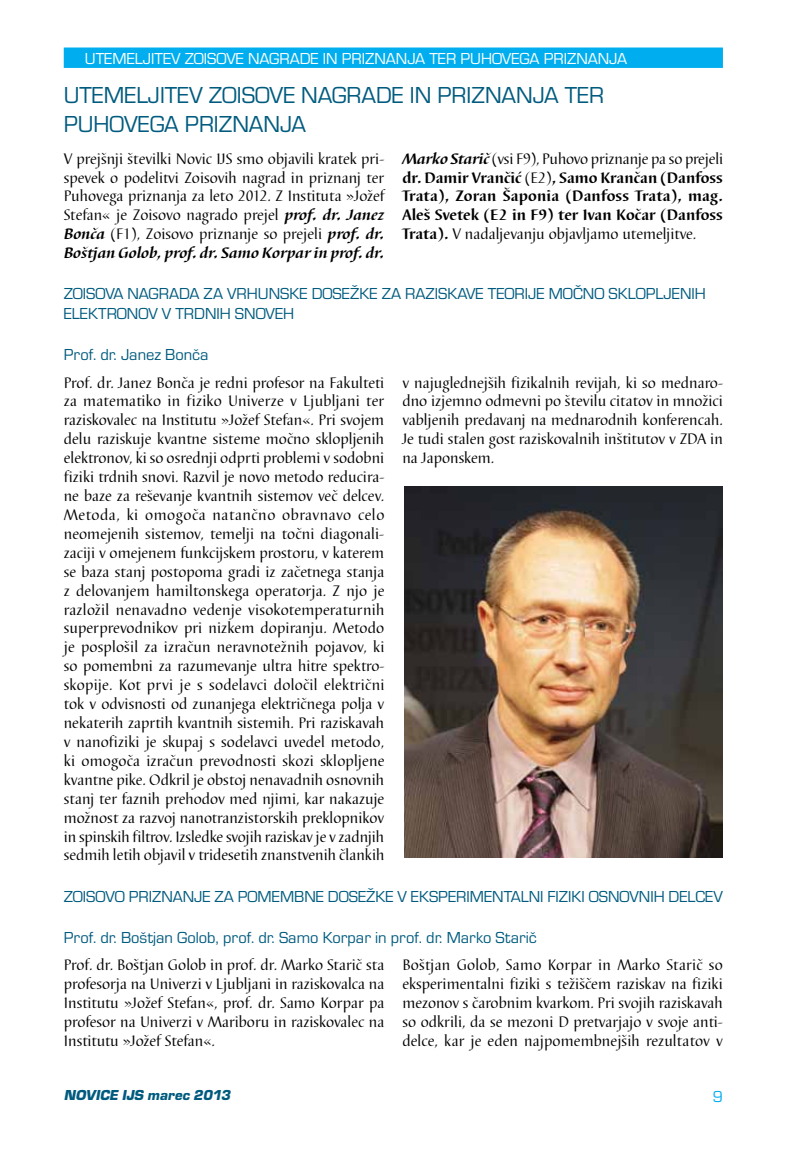
<style>
.page{position:relative;width:808px;height:1149px;background:#fff}
.page>*{position:absolute;margin:0;border:0;box-sizing:border-box;transform-origin:0 0}
.t1{font:24px/28.8px "Eurostile TEE";color:#005b7f}
.t2{font:16.5px "Eurostile TEE";color:#005b7f}
.t3{font:16.5px "Eurostile TEE";color:#fff}
.t4{font:16.5px "Eurostile TEE";color:#00aeef}
.t5{font:15.75px/18.9px "Barbedor TEE";color:#000;text-align:justify}
.t6{font:700 15.75px/18.9px "Barbedor TEE";color:#000;text-align:justify}
.t7{font:italic 15px "Eurostile TEE Blac";color:#005b7f}
.s1{font-weight:700;font-style:italic}
.s2{font-style:italic}
.s3{font-weight:400}
</style>
<div class="page">
<div style="left:64px;top:47px;width:659px;height:21px;background:#00aeef;border:2px solid #00aeef"></div>
<img style="left:404px;top:486px;width:319px;height:371px">
<p class="t3" style="left:85px;top:49px;width:75px">UTEMELJITEV</p>
<p class="t3" style="left:185px;top:49px;width:444px">ZOISOVE NAGRADE IN PRIZNANJA TER PUHOVEGA PRIZNANJA</p>
<h1 class="t1" style="left:64px;top:81px;width:108px">UTEMELJITEV</h1>
<h1 class="t1" style="left:64px;top:81px;width:542px;text-indent:145px">ZOISOVE NAGRADE IN PRIZNANJA TER<br>PUHOVEGA PRIZNANJA</h1>
<p class="t5" style="left:64px;top:149px;width:322px">V prejšnji številki Novic IJS smo objavili kratek pri&shy;spevek o podelitvi Zoisovih nagrad in priznanj ter Puhovega priznanja za leto 2012. Z Instituta »Jožef Stefan« je Zoisovo nagrado prejel <span class="s1">prof. dr. Janez Bonča</span> (F1), Zoisovo priznanje so prejeli <span class="s1">prof. dr.<br>Boštjan Golob, prof. dr. Samo Korpar in prof. dr.</span></p>
<p class="t6" style="left:402px;top:149px;width:322px"><span class="s2">Marko Starič</span> <span class="s3">(vsi F9), Puhovo priznanje pa so prejeli </span>dr. Damir Vrančić <span class="s3">(E2)</span>, Samo Krančan (Danfoss Trata), Zoran Šaponia (Danfoss Trata), mag.<br>Aleš Svetek (E2 in F9) ter Ivan Kočar (Danfoss Trata). <span class="s3">V nadaljevanju objavljamo utemeljitve.</span></p>
<p class="t2" style="left:64px;top:285px;width:75px">ZOISOVA NAGRA</p>
<p class="t2" style="left:179px;top:285px;width:69px">DA ZA VRHUNSK</p>
<p class="t2" style="left:299px;top:285px;width:262px">E DOSEŽKE ZA RAZISKAVE TEOR IJ E MOČNO</p>
<p class="t2" style="left:609px;top:285px;width:11px">SKLO</p>
<p class="t2" style="left:646px;top:285px;width:59px">PLJENIH</p>
<p class="t2" style="left:64px;top:305px;width:55px">ELEKTRONO</p>
<p class="t2" style="left:148px;top:305px;width:98px">V V TRDNIH SNO</p>
<p class="t2" style="left:266px;top:305px;width:28px">VEH</p>
<p class="t2" style="left:64px;top:346px;width:146px">PROF. DR. JANEZ BONČA</p>
<p class="t5" style="left:64px;top:373px;width:322px">Prof. dr. Janez Bonča je redni profesor na Fakulteti za matematiko in fiziko Univerze v Ljubljani ter raziskovalec na Institutu »Jožef Stefan«. Pri svojem delu raziskuje kvantne sisteme močno sklopljenih elektronov, ki so osrednji odprti problemi v sodobni fiziki trdnih snovi. Razvil je novo metodo reducira&shy;ne baze za reševanje kvantnih sistemov več delcev.<br>Metoda, ki omogoča natančno obravnavo celo neomejenih sistemov, temelji na točni diagonali&shy;zaciji v omejenem funkcijskem prostoru, v katerem se baza stanj postopoma gradi iz začetnega stanja z delovanjem hamiltonskega operatorja. Z njo je razložil nenavadno vedenje visokotemperaturnih superprevodnikov pri nizkem dopiranju. Metodo je posplošil za izračun neravnotežnih pojavov, ki so pomembni za razumevanje ultra hitre spektro&shy;skopije. Kot prvi je s sodelavci določil električni tok v odvisnosti od zunanjega električnega polja v nekaterih zaprtih kvantnih sistemih. Pri raziskavah v nanofiziki je skupaj s sodelavci uvedel metodo, ki omogoča izračun prevodnosti skozi sklopljene kvantne pike. Odkril je obstoj nenavadnih osnovnih stanj ter faznih prehodov med njimi, kar nakazuje možnost za razvoj nanotranzistorskih preklopnikov in spinskih filtrov. Izsledke svojih raziskav je v zadnjih sedmih letih objavil v tridesetih znanstvenih člankih</p>
<p class="t5" style="left:402px;top:373px;width:322px">v najuglednejših fizikalnih revijah, ki so mednaro&shy;dno izjemno odmevni po številu citatov in množici vabljenih predavanj na mednarodnih konferencah.<br>Je tudi stalen gost raziskovalnih inštitutov v ZDA in na Japonskem.</p>
<p class="t2" style="left:64px;top:886px;width:100px">ZOISOVO PRIZNANJ</p>
<p class="t2" style="left:202px;top:886px;width:90px">E ZA POMEMBN</p>
<p class="t2" style="left:316px;top:886px;width:284px">E DOSEŽKE V EKSPERIMENTALN I FIZIKI OSNO</p>
<p class="t2" style="left:629px;top:886px;width:95px">VN IH DELCEV</p>
<p class="t2" style="left:64px;top:927px;width:475px">PROF. DR. BOŠTJAN GOLOB, PROF. DR. SAMO KORPAR IN PROF. DR. MARKO STARIČ</p>
<p class="t5" style="left:64px;top:955px;width:322px">Prof. dr. Boštjan Golob in prof. dr. Marko Starič sta profesorja na Univerzi v Ljubljani in raziskovalca na Institutu »Jožef Stefan«, prof. dr. Samo Korpar pa profesor na Univerzi v Mariboru in raziskovalec na Institutu »Jožef Stefan«.</p>
<p class="t5" style="left:402px;top:955px;width:322px">Boštjan Golob, Samo Korpar in Marko Starič so eksperimentalni fiziki s težiščem raziskav na fiziki mezonov s čarobnim kvarkom. Pri svojih raziskavah so odkrili, da se mezoni D pretvarjajo v svoje anti&shy;delce, kar je eden najpomembnejših rezultatov v</p>
<p class="t7" style="left:64px;top:1085px;width:171px">NOVICE IJS marec 2013</p>
<p class="t4" style="left:713px;top:1087px;width:12px">9</p>
</div>
